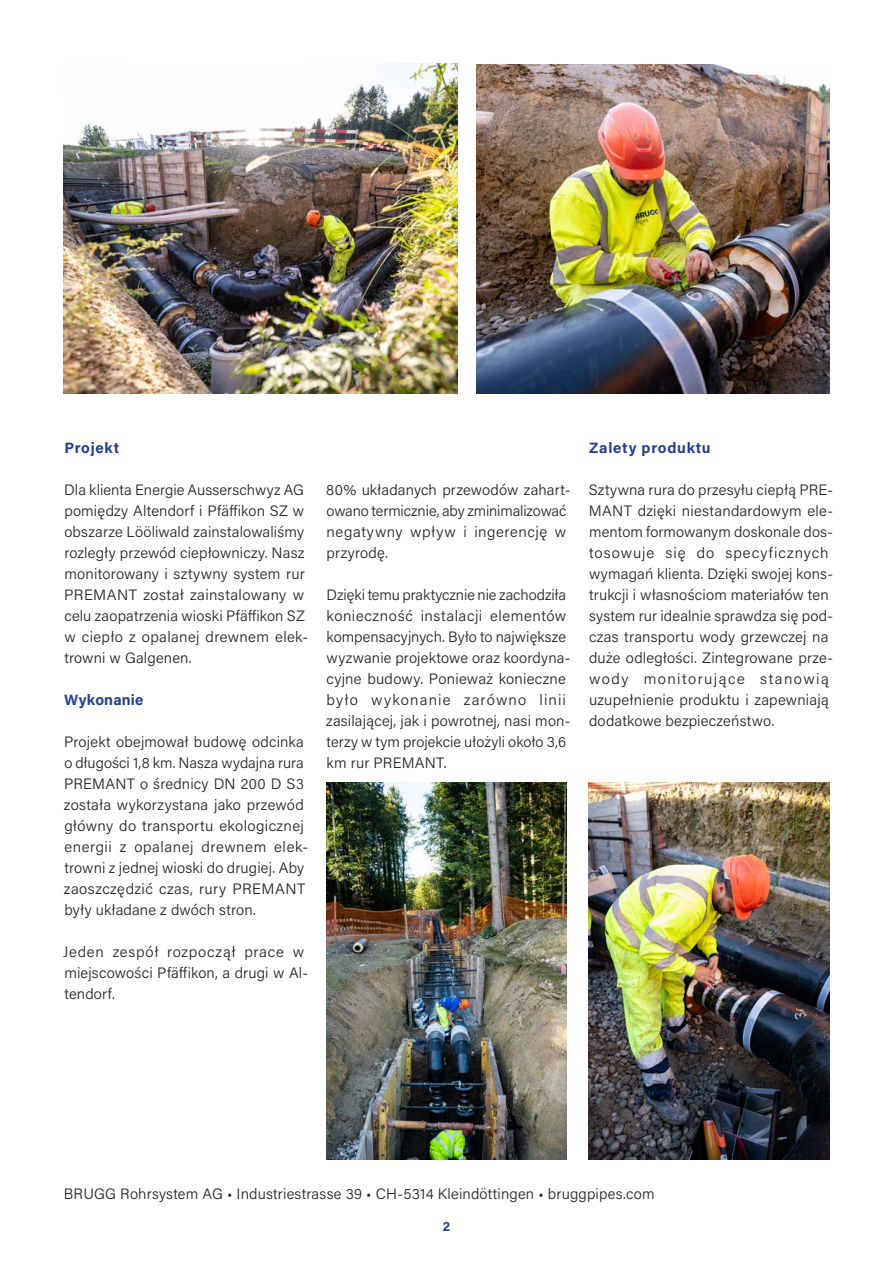
<style>
.page{position:relative;width:893px;height:1263px;background:#fff}
.page>*{position:absolute;margin:0;border:0;box-sizing:border-box;transform-origin:0 0}
.Lauftext{font:300 15px/21px "Acumin Pro";letter-spacing:.015em;color:#231f20}
.Untertitel{font:700 15px "Acumin Pro";letter-spacing:.05em;color:#253f8e}
.Lauftext-2{font:700 15px "Acumin Pro";letter-spacing:.015em;color:#253f8e}
.t1{font:700 13.5px "Acumin Pro";color:#253f8e}
</style>
<div class="page">
<img style="left:64px;top:64px;width:393px;height:329px">
<img style="left:476px;top:64px;width:353px;height:329px">
<img style="left:326px;top:782px;width:241px;height:378px">
<img style="left:588px;top:782px;width:241px;height:378px">
<p class="Untertitel" style="left:64px;top:437px;width:56px">Projekt</p>
<p class="Lauftext" style="left:64px;top:479px;width:246px">Dla klienta Energie Ausserschwyz AG pomiędzy Altendorf i Pfäffikon SZ w obszarze Lööliwald zainstalowaliśmy rozległy przewód ciepłowniczy. Nasz monitorowany i sztywny system rur PREMANT został zainstalowany w celu zaopatrzenia wioski Pfäffikon SZ w ciepło z opalanej drewnem elek&shy;trowni w Galgenen.</p>
<p class="Lauftext-2" style="left:64px;top:689px;width:81px">Wykonanie</p>
<p class="Lauftext" style="left:64px;top:731px;width:246px">Projekt obejmował budowę odcinka o długości 1,8 km. Nasza wydajna rura PREMANT o średnicy DN 200 D S3 została wykorzystana jako przewód główny do transportu ekologicznej energii z opalanej drewnem elek&shy;trowni z jednej wioski do drugiej. Aby zaoszczędzić czas, rury PREMANT były układane z dwóch stron.</p>
<p class="Lauftext" style="left:63px;top:941px;width:247px">Jeden zespół rozpoczął prace w miejscowości Pfäffikon, a drugi w Al&shy;tendorf.</p>
<p class="Lauftext" style="left:326px;top:479px;width:246px">80% układanych przewodów zahart&shy;owano termicznie, aby zminimalizować negatywny wpływ i ingerencję w przyrodę.</p>
<p class="Lauftext" style="left:326px;top:584px;width:246px">Dzięki temu praktycznie nie zachodziła konieczność instalacji elementów kompensacyjnych. Było to największe wyzwanie projektowe oraz koordyna&shy;cyjne budowy. Ponieważ konieczne było wykonanie zarówno linii zasilającej, jak i powrotnej, nasi mon&shy;terzy w tym projekcie ułożyli około 3,6 km rur PREMANT.</p>
<p class="Untertitel" style="left:589px;top:437px;width:123px">Zalety produktu</p>
<p class="Lauftext" style="left:589px;top:479px;width:246px">Sztywna rura do przesyłu ciepłą PRE-MANT dzięki niestandardowym ele&shy;mentom formowanym doskonale dos&shy;tosowuje się do specyficznych wymagań klienta. Dzięki swojej kons&shy;trukcji i własnościom materiałów ten system rur idealnie sprawdza się pod&shy;czas transportu wody grzewczej na duże odległości. Zintegrowane prze&shy;wody monitorujące stanowią uzupełnienie produktu i zapewniają dodatkowe bezpieczeństwo.</p>
<p class="Lauftext" style="left:64px;top:1183px;width:592px">BRUGG Rohrsystem AG • Industriestrasse 39 • CH-5314 Kleindöttingen • bruggpipes.com</p>
<p class="t1" style="left:443px;top:1216px;width:9px">2</p>
</div>
